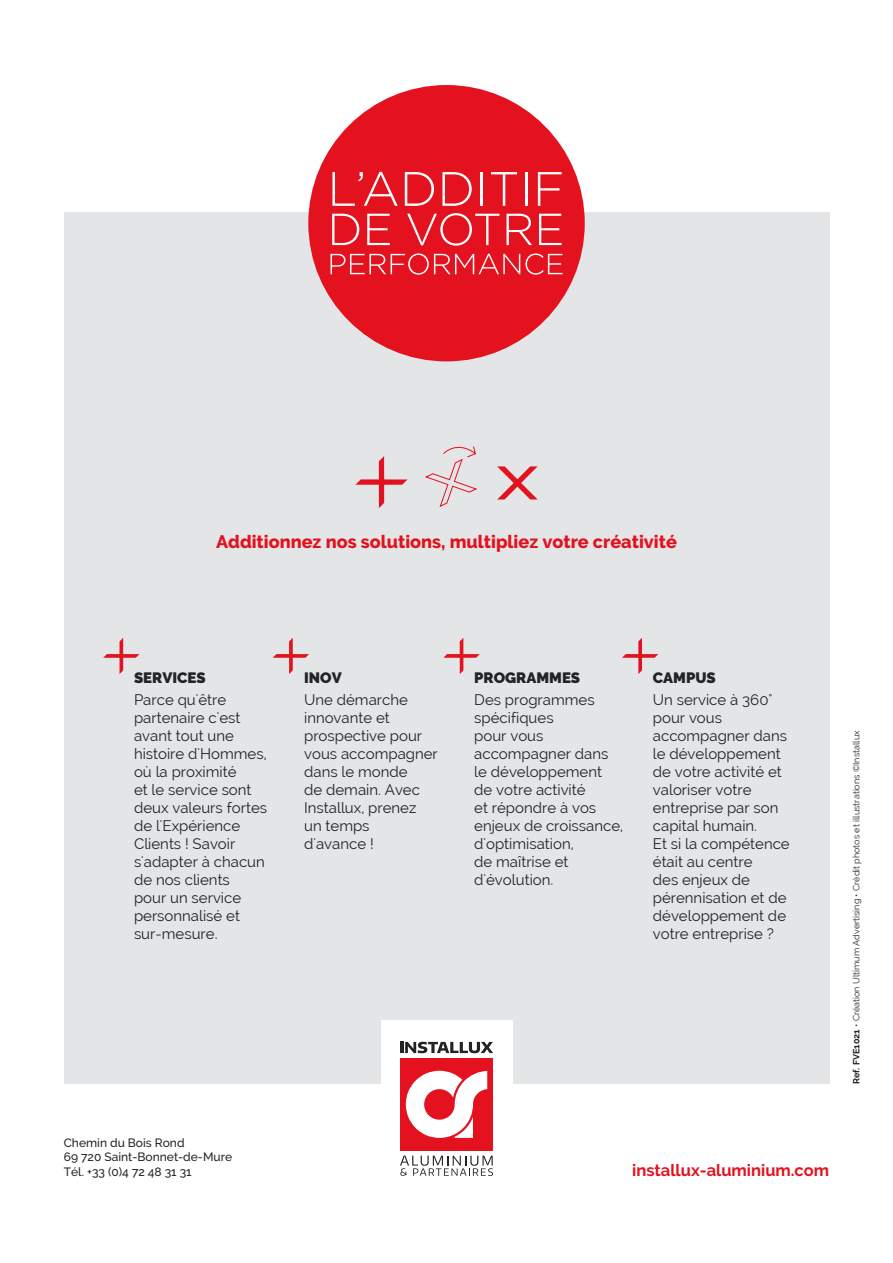
<style>
.page{position:relative;width:893px;height:1263px;background:#fff}
.page>*{position:absolute;margin:0;border:0;box-sizing:border-box;transform-origin:0 0}
.t1{font:800 18px "Raleway";color:#e4111f}
.t2{font:700 16.5px "Raleway";color:#e4111f}
.t3{font:15px/18px "Raleway";color:#212325}
.t4{font:900 15px "Raleway";color:#212325}
.t5{font:500 12px/14.4px "Raleway";color:#212325}
.t6{font:9px "Raleway";color:#212325}
.s1{font-weight:700}
</style>
<div class="page">
<div style="left:64px;top:213px;width:765px;height:871px;background:#e3e5e6"></div>
<div style="left:308px;top:85px;width:277px;height:276px;background:#e4111f;border-radius:50%"></div>
<svg style="left:332px;top:172px;width:66px;height:34px"></svg>
<svg style="left:405px;top:172px;width:29px;height:34px"></svg>
<svg style="left:442px;top:172px;width:30px;height:34px"></svg>
<hr style="left:480px;top:172px;width:3px;height:34px;background:#fff">
<svg style="left:491px;top:172px;width:26px;height:34px"></svg>
<hr style="left:525px;top:172px;width:2px;height:34px;background:#fff">
<svg style="left:538px;top:172px;width:24px;height:34px"></svg>
<svg style="left:332px;top:214px;width:27px;height:31px"></svg>
<svg style="left:367px;top:214px;width:23px;height:31px"></svg>
<svg style="left:407px;top:213px;width:92px;height:33px"></svg>
<svg style="left:506px;top:214px;width:26px;height:31px"></svg>
<svg style="left:539px;top:214px;width:22px;height:31px"></svg>
<svg style="left:330px;top:254px;width:232px;height:21px"></svg>
<div style="left:381px;top:1020px;width:131px;height:167px;background:#fff"></div>
<svg style="left:400px;top:1042px;width:93px;height:11px"></svg>
<div style="left:400px;top:1058px;width:93px;height:93px;background:#e4111f"></div>
<svg style="left:406px;top:1071px;width:81px;height:67px"></svg>
<svg style="left:400px;top:1156px;width:93px;height:20px"></svg>
<svg style="left:497px;top:466px;width:41px;height:34px"></svg>
<svg style="left:355px;top:456px;width:52px;height:52px"></svg>
<svg style="left:425px;top:446px;width:52px;height:61px"></svg>
<svg style="left:622px;top:638px;width:36px;height:36px"></svg>
<svg style="left:443px;top:638px;width:37px;height:36px"></svg>
<svg style="left:273px;top:638px;width:36px;height:36px"></svg>
<svg style="left:103px;top:638px;width:36px;height:36px"></svg>
<p class="t1" style="left:216px;top:531px;width:462px">Additionnez nos solutions, multipliez votre créativité</p>
<p class="t4" style="left:134px;top:669px;width:73px">SERVICES</p>
<p class="t3" style="left:134px;top:691px;width:135px">Parce qu'être partenaire c'est avant tout une histoire d'Hommes, où la proximité<br>et le service sont deux valeurs fortes de l'Expérience<br>Clients ! Savoir s'adapter à chacun de nos clients<br>pour un service personnalisé et sur-mesure.</p>
<p class="t5" style="left:64px;top:1135px;width:170px">Chemin du Bois Rond<br>69 720 Saint-Bonnet-de-Mure<br>Tél. +33 (0)4 72 48 31 31</p>
<p class="t4" style="left:304px;top:669px;width:39px">INOV</p>
<p class="t3" style="left:304px;top:691px;width:135px">Une démarche innovante et prospective pour vous accompagner dans le monde<br>de demain. Avec<br>Installux, prenez<br>un temps<br>d'avance !</p>
<p class="t4" style="left:474px;top:669px;width:107px">PROGRAMMES</p>
<p class="t3" style="left:474px;top:691px;width:151px">Des programmes spécifiques<br>pour vous accompagner dans le développement de votre activité<br>et répondre à vos enjeux de croissance, d'optimisation,<br>de maîtrise et d'évolution.</p>
<p class="t4" style="left:653px;top:669px;width:64px">CAMPUS</p>
<p class="t3" style="left:653px;top:691px;width:138px">Un service à 360° pour vous accompagner dans le développement de votre activité et valoriser votre entreprise par son capital humain.<br>Et si la compétence était au centre<br>des enjeux de pérennisation et de développement de votre entreprise ?</p>
<p class="t6" style="left:851px;top:1084px;width:355px;rotate:-90deg"><span class="s1">Ref. FVE1021</span> • Création Ultimum Advertising • Crédit photos et illustrations ©Installux</p>
<p class="t2" style="left:632px;top:1160px;width:199px">installux-aluminium.com</p>
</div>
